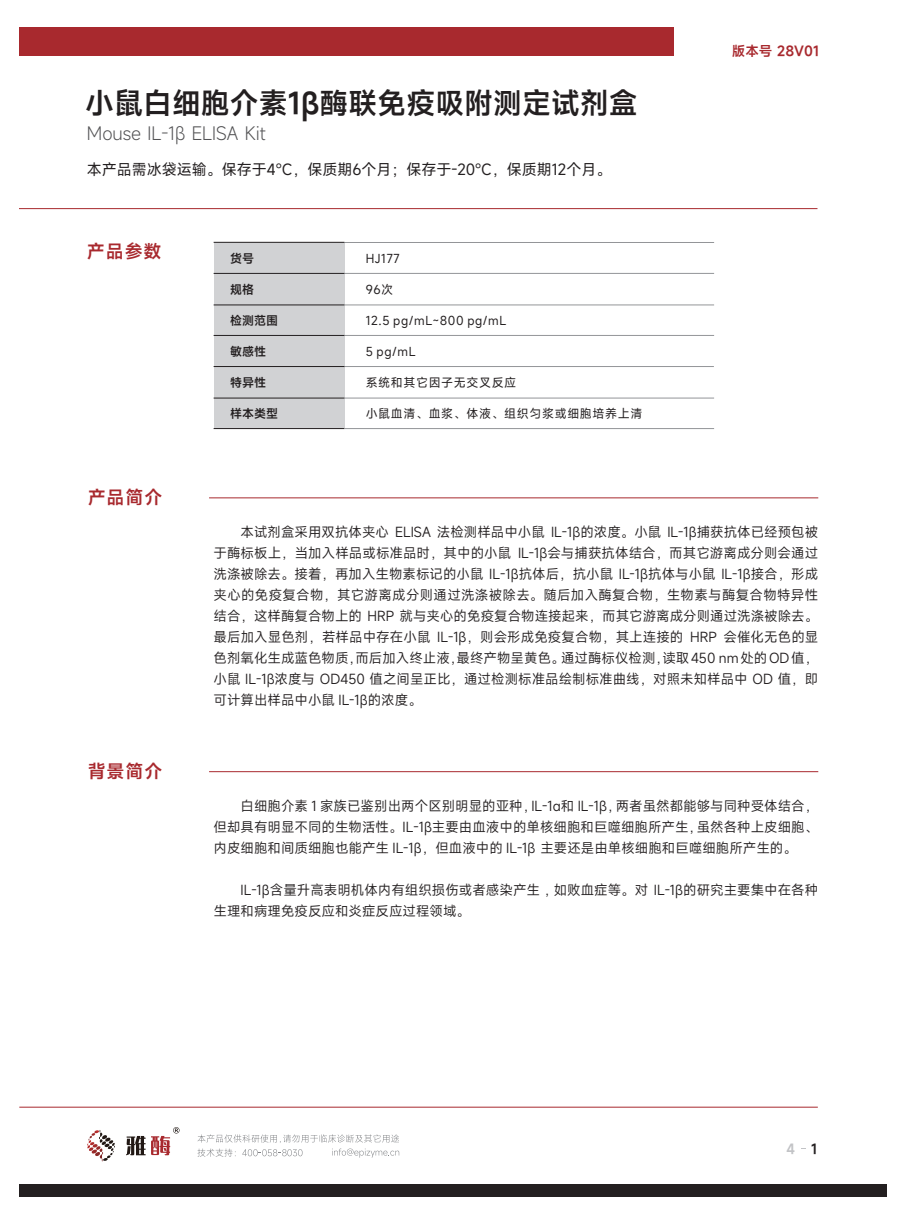
<style>
.page{position:relative;width:906px;height:1225px;background:#fff}
.page>*{position:absolute;margin:0;border:0;box-sizing:border-box;transform-origin:0 0}
.t1{font:600 28.95px "Mi Sans";color:#231f20}
.t2{font:300 18px "Mi Sans";color:#505052}
.t3{font:600 18px "Mi Sans";letter-spacing:.05em;color:#a8292e}
.t4{font:15px "Mi Sans";color:#231f20}
.t5{font:13.5px/21px "Mi Sans";color:#231f20;text-align:justify}
.t6{font:600 13.5px "Mi Sans";color:#a8292e}
.t7{font:600 13.5px "Mi Sans";color:#c2c3c6}
.t8{font:12px "Mi Sans";letter-spacing:.05em;color:#231f20}
.t9{font:600 12px "Mi Sans";color:#231f20}
.s1{color:#231f20}
</style>
<div class="page">
<hr style="left:19px;top:208px;width:798px;height:1px;background:#a8292e">
<div style="left:214px;top:242px;width:130px;height:186px;background:#d1d2d4"></div>
<hr style="left:344px;top:304px;width:370px;height:1px;background:#939598">
<hr style="left:344px;top:335px;width:370px;height:1px;background:#939598">
<hr style="left:344px;top:366px;width:370px;height:1px;background:#939598">
<hr style="left:344px;top:398px;width:370px;height:1px;background:#939598">
<hr style="left:344px;top:242px;width:370px;height:1px;background:#939598">
<hr style="left:344px;top:273px;width:370px;height:1px;background:#939598">
<hr style="left:214px;top:273px;width:130px;height:1px;background:#231f20">
<hr style="left:214px;top:304px;width:130px;height:1px;background:#231f20">
<hr style="left:214px;top:242px;width:130px;height:1px;background:#231f20">
<hr style="left:214px;top:366px;width:130px;height:1px;background:#231f20">
<hr style="left:214px;top:398px;width:130px;height:1px;background:#231f20">
<hr style="left:214px;top:428px;width:130px;height:1px;background:#231f20">
<hr style="left:214px;top:335px;width:130px;height:1px;background:#231f20">
<hr style="left:344px;top:428px;width:370px;height:1px;background:#939598">
<hr style="left:209px;top:497px;width:609px;height:1px;background:#a8292e">
<hr style="left:209px;top:771px;width:609px;height:1px;background:#a8292e">
<div style="left:19px;top:27px;width:654px;height:29px;background:#a8292e"></div>
<hr style="left:19px;top:1106px;width:799px;height:1px;background:#a8292e">
<div style="left:19px;top:1184px;width:867px;height:13px;background:#231f20"></div>
<svg style="left:87px;top:1130px;width:28px;height:31px"></svg>
<svg style="left:126px;top:1127px;width:53px;height:28px"></svg>
<svg style="left:197px;top:1134px;width:202px;height:23px"></svg>
<h1 class="t1" style="left:85px;top:84px;width:554px">小鼠白细胞介素1β酶联免疫吸附测定试剂盒</h1>
<h2 class="t2" style="left:87px;top:121px;width:180px">Mouse IL-1β ELISA Kit</h2>
<p class="t4" style="left:87px;top:159px;width:526px">本产品需冰袋运输。保存于4℃，保质期6个月；保存于-20℃，保质期12个月。</p>
<h2 class="t3" style="left:87px;top:239px;width:76px">产品参数</h2>
<h2 class="t3" style="left:88px;top:485px;width:76px">产品简介</h2>
<p class="t9" style="left:230px;top:250px;width:26px">货号</p>
<p class="t9" style="left:230px;top:282px;width:26px">规格</p>
<p class="t9" style="left:230px;top:313px;width:50px">检测范围</p>
<p class="t9" style="left:230px;top:343px;width:38px">敏感性</p>
<p class="t9" style="left:230px;top:374px;width:38px">特异性</p>
<p class="t9" style="left:230px;top:405px;width:50px">样本类型</p>
<p class="t8" style="left:366px;top:250px;width:36px">HJ177</p>
<p class="t8" style="left:366px;top:282px;width:29px">96次</p>
<p class="t8" style="left:366px;top:313px;width:142px">12.5 pg/mL~800 pg/mL</p>
<p class="t8" style="left:366px;top:343px;width:51px">5 pg/mL</p>
<p class="t8" style="left:366px;top:374px;width:152px">系统和其它因子无交叉反应</p>
<p class="t8" style="left:366px;top:405px;width:278px">小鼠血清、血浆、体液、组织匀浆或细胞培养上清</p>
<p class="t6" style="left:732px;top:42px;width:89px">版本号 28V01</p>
<h2 class="t3" style="left:88px;top:759px;width:76px">背景简介</h2>
<p class="t5" style="left:213px;top:521px;width:606px;text-indent:27px">本试剂盒采用双抗体夹心 ELISA 法检测样品中小鼠 IL-1β的浓度。小鼠 IL-1β捕获抗体已经预包被于酶标板上，当加入样品或标准品时，其中的小鼠 IL-1β会与捕获抗体结合，而其它游离成分则会通过洗涤被除去。接着，再加入生物素标记的小鼠 IL-1β抗体后，抗小鼠 IL-1β抗体与小鼠 IL-1β接合，形成夹心的免疫复合物，其它游离成分则通过洗涤被除去。随后加入酶复合物，生物素与酶复合物特异性结合，这样酶复合物上的 HRP 就与夹心的免疫复合物连接起来，而其它游离成分则通过洗涤被除去。最后加入显色剂，若样品中存在小鼠 IL-1β，则会形成免疫复合物，其上连接的 HRP 会催化无色的显色剂氧化生成蓝色物质，而后加入终止液，最终产物呈黄色。通过酶标仪检测，读取 450 nm处的OD值，小鼠 IL-1β浓度与 OD450 值之间呈正比，通过检测标准品绘制标准曲线，对照未知样品中 OD 值，即可计算出样品中小鼠 IL-1β的浓度。</p>
<p class="t5" style="left:213px;top:795px;width:606px;text-indent:27px">白细胞介素 1 家族已鉴别出两个区别明显的亚种，IL-1α和 IL-1β，两者虽然都能够与同种受体结合，但却具有明显不同的生物活性。IL-1β主要由血液中的单核细胞和巨噬细胞所产生，虽然各种上皮细胞、内皮细胞和间质细胞也能产生 IL-1β，但血液中的 IL-1β 主要还是由单核细胞和巨噬细胞所产生的。</p>
<p class="t5" style="left:213px;top:879px;width:606px;text-indent:27px">IL-1β含量升高表明机体内有组织损伤或者感染产生 , 如败血症等。对 IL-1β的研究主要集中在各种生理和病理免疫反应和炎症反应过程领域。</p>
<p class="t7" style="left:786px;top:1139px;width:32px">4 <span class="s1">1</span></p>
</div>
